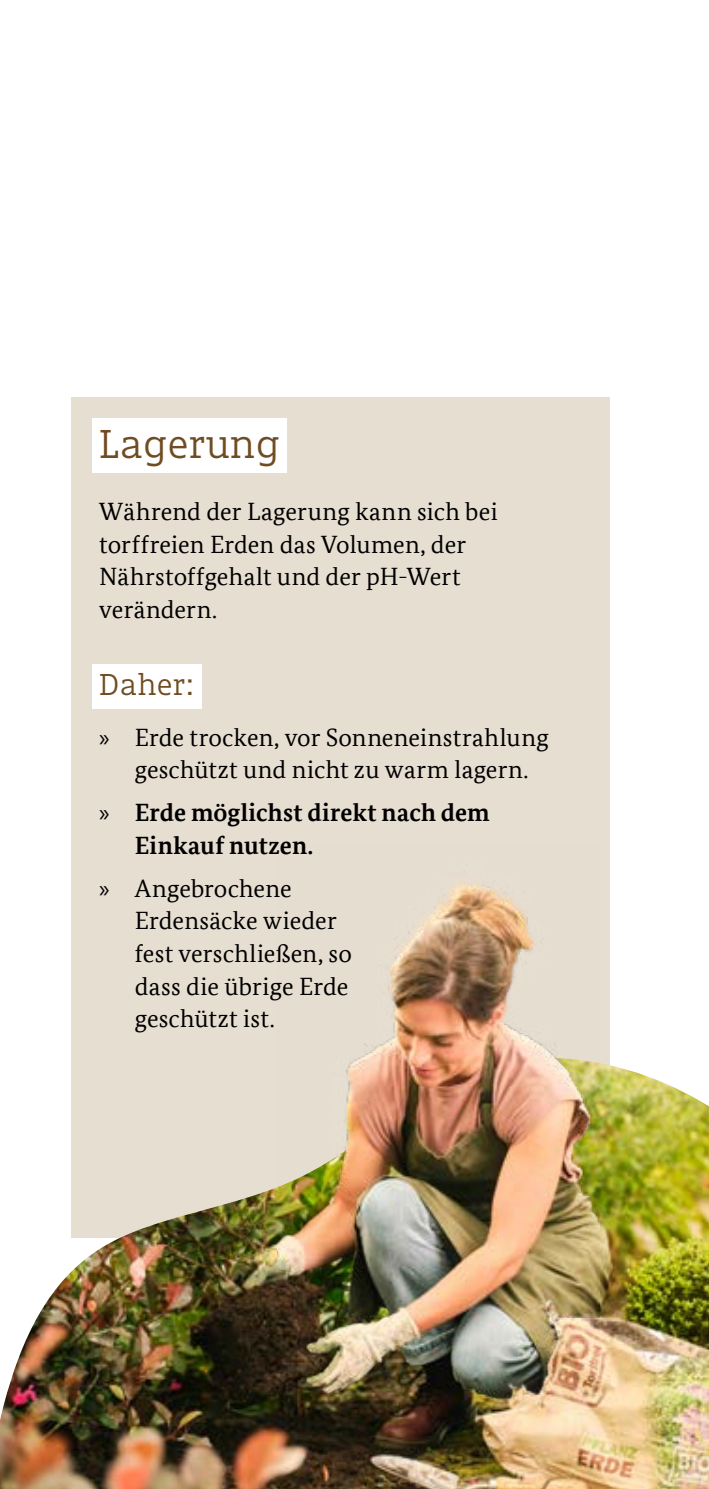
<style>
.page{position:relative;width:709px;height:1489px;background:#fff}
.page>*{position:absolute;margin:0;border:0;box-sizing:border-box;transform-origin:0 0}
.t1{font:40px "Dico Slab";color:#704c22}
.t2{font:30px "Dico Slab";color:#704c22}
.p_Fließtext{font:25px/32.5px "Bundes Serif Office";letter-spacing:.005em;color:#000}
.t3{font:700 25px/32.5px "Bundes Serif Office";letter-spacing:.01em;color:#000}
.s1{font-family:"Myriad Pro"}
.s2{font-family:"Myriad Pro";font-weight:400}
</style>
<div class="page">
<div style="left:71px;top:397px;width:538px;height:841px;background:#e7ded2"></div>
<div style="left:92px;top:419px;width:195px;height:54px;background:#fff"></div>
<div style="left:92px;top:664px;width:110px;height:44px;background:#fff"></div>
<img style="left:0;top:1058px;width:709px;height:430px">
<img style="left:277px;top:880px;width:322px;height:608px">
<h2 class="t1" style="left:99px;top:417px;width:182px">Lagerung</h2>
<p class="p_Fließtext" style="left:99px;top:495px;width:400px">Während der Lagerung kann sich bei torffreien Erden das Volumen, der<br>Nährstoffgehalt und der pH-Wert verändern.</p>
<h3 class="t2" style="left:99px;top:665px;width:97px">Daher:</h3>
<p class="p_Fließtext" style="left:99px;top:720px;width:451px;text-align:center"><span class="s1">»</span> Erde trocken, vor Sonneneinstrahlung geschützt und nicht zu warm lagern.</p>
<p class="t3" style="left:135px;top:796px;width:356px;text-indent:-35px"><span class="s2">»</span> Erde möglichst direkt nach dem<br>Einkauf nutzen.</p>
<p class="p_Fließtext" style="left:135px;top:871px;width:219px;text-indent:-35px"><span class="s1">»</span> Angebrochene<br>Erdensäcke wieder fest verschließen, so dass die übrige Erde geschützt ist.</p>
</div>
